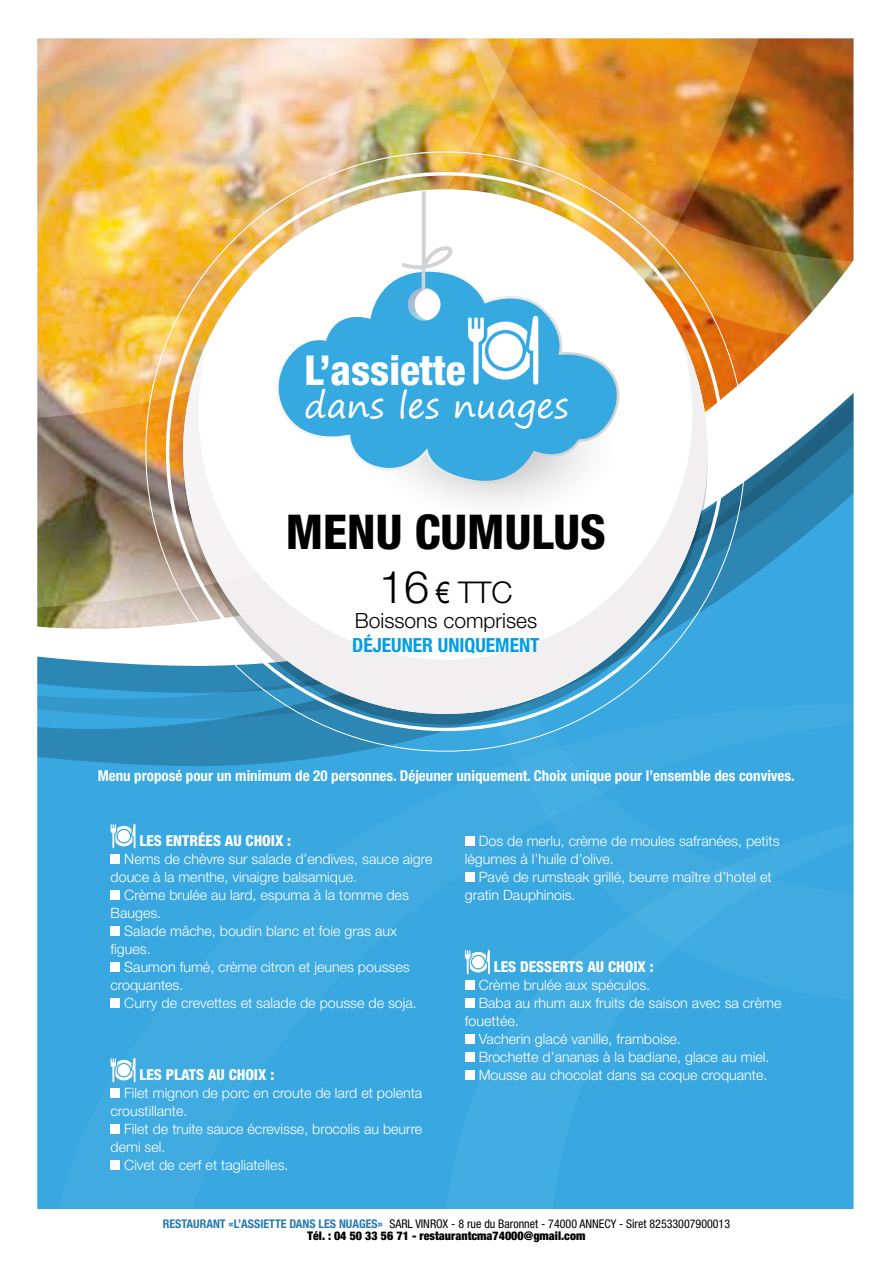
<style>
.page{position:relative;width:893px;height:1263px;background:#fff}
.page>*{position:absolute;margin:0;border:0;box-sizing:border-box;transform-origin:0 0}
.t1{font:800 condensed 48px "Helvetica Neue";color:#000}
.t2{font:800 condensed 41.25px "Helvetica Neue";color:#fff}
.t3{font:34.8px "Segoe Print";color:#fff}
.t4{font:300 30px "Helvetica Neue";color:#000}
.t5{font:300 21px "Helvetica Neue";color:#000}
.t6{font:700 condensed 19.5px "Helvetica Neue";color:#009fe3}
.t7{font:700 condensed 15px "Helvetica Neue";color:#fff}
.t8{font:800 condensed 15px "Helvetica Neue";color:#fff}
.t9{font:300 14.25px/18px "Helvetica Neue";color:#fff}
.t10{font:condensed 12px/12.6px "Helvetica Neue";color:#000;text-align:center}
.s1{font-size:45px}
.s2{font-family:"Arial Narrow";font-weight:400}
.s3{font-weight:700;color:#277ab4}
.s4{font-weight:900}
</style>
<div class="page">
<img style="left:37px;top:38px;width:817px;height:1171px">
<svg style="left:266px;top:272px;width:362px;height:216px"></svg>
<hr style="left:422px;top:267px;width:3px;height:23px;background:#d1d3d4;border-radius:2px">
<svg style="left:401px;top:191px;width:52px;height:78px"></svg>
<svg style="left:362px;top:288px;width:258px;height:243px"></svg>
<svg style="left:111px;top:824px;width:24px;height:24px"></svg>
<div style="left:111px;top:854px;width:9px;height:10px;background:#fff"></div>
<div style="left:111px;top:890px;width:9px;height:10px;background:#fff"></div>
<div style="left:111px;top:926px;width:9px;height:10px;background:#fff"></div>
<div style="left:111px;top:962px;width:9px;height:10px;background:#fff"></div>
<div style="left:111px;top:998px;width:9px;height:10px;background:#fff"></div>
<svg style="left:111px;top:1058px;width:24px;height:24px"></svg>
<div style="left:111px;top:1088px;width:9px;height:10px;background:#fff"></div>
<div style="left:111px;top:1124px;width:9px;height:10px;background:#fff"></div>
<div style="left:111px;top:1160px;width:9px;height:10px;background:#fff"></div>
<div style="left:465px;top:836px;width:10px;height:10px;background:#fff"></div>
<div style="left:465px;top:872px;width:10px;height:10px;background:#fff"></div>
<svg style="left:465px;top:950px;width:25px;height:24px"></svg>
<div style="left:465px;top:980px;width:10px;height:10px;background:#fff"></div>
<div style="left:465px;top:998px;width:10px;height:10px;background:#fff"></div>
<div style="left:465px;top:1034px;width:10px;height:10px;background:#fff"></div>
<div style="left:465px;top:1052px;width:10px;height:10px;background:#fff"></div>
<div style="left:465px;top:1070px;width:10px;height:10px;background:#fff"></div>
<h2 class="t2" style="left:304px;top:345px;width:163px">L’assiette</h2>
<h3 class="t3" style="left:304px;top:375px;width:266px">dans les nuages</h3>
<h1 class="t1" style="left:286px;top:502px;width:322px">MENU CUMULUS</h1>
<h3 class="t4" style="left:379px;top:574px;width:135px"><span class="s1">16</span> <span class="s2">€</span> TTC</h3>
<h3 class="t5" style="left:355px;top:608px;width:184px">Boissons comprises</h3>
<h3 class="t6" style="left:352px;top:633px;width:189px">DÉJEUNER UNIQUEMENT</h3>
<p class="t7" style="left:98px;top:767px;width:699px">Menu proposé pour un minimum de 20 personnes. Déjeuner uniquement. Choix unique pour l’ensemble des convives.</p>
<p class="t8" style="left:139px;top:831px;width:153px">LES ENTRÉES AU CHOIX :</p>
<p class="t9" style="left:124px;top:850px;width:310px">Nems de chèvre sur salade d’endives, sauce aigre</p>
<p class="t9" style="left:111px;top:868px;width:248px">douce à la menthe, vinaigre balsamique.</p>
<p class="t9" style="left:124px;top:886px;width:286px">Crème brulée au lard, espuma à la tomme des</p>
<p class="t9" style="left:111px;top:904px;width:52px">Bauges.</p>
<p class="t9" style="left:124px;top:922px;width:274px">Salade mâche, boudin blanc et foie gras aux</p>
<p class="t9" style="left:111px;top:940px;width:42px">figues.</p>
<p class="t9" style="left:124px;top:958px;width:287px">Saumon fumé, crème citron et jeunes pousses</p>
<p class="t9" style="left:111px;top:976px;width:74px">croquantes.</p>
<p class="t9" style="left:124px;top:994px;width:294px">Curry de crevettes et salade de pousse de soja.</p>
<p class="t8" style="left:139px;top:1065px;width:136px">LES PLATS AU CHOIX :</p>
<p class="t9" style="left:111px;top:1084px;width:313px;text-indent:14px">Filet mignon de porc en croute de lard et polenta croustillante.</p>
<p class="t9" style="left:124px;top:1120px;width:300px">Filet de truite sauce écrevisse, brocolis au beurre</p>
<p class="t9" style="left:111px;top:1138px;width:56px">demi sel.</p>
<p class="t9" style="left:124px;top:1156px;width:166px">Civet de cerf et tagliatelles.</p>
<p class="t9" style="left:465px;top:832px;width:316px;text-indent:14px">Dos de merlu, crème de moules safranées, petits légumes à l’huile d’olive.</p>
<p class="t9" style="left:465px;top:868px;width:308px;text-indent:14px">Pavé de rumsteak grillé, beurre maître d’hotel et gratin Dauphinois.</p>
<p class="t8" style="left:494px;top:957px;width:161px">LES DESSERTS AU CHOIX :</p>
<p class="t9" style="left:479px;top:976px;width:173px">Crème brulée aux spéculos.</p>
<p class="t9" style="left:479px;top:994px;width:304px">Baba au rhum aux fruits de saison avec sa crème</p>
<p class="t9" style="left:465px;top:1012px;width:55px">fouettée.</p>
<p class="t9" style="left:479px;top:1030px;width:204px">Vacherin glacé vanille, framboise.</p>
<p class="t9" style="left:479px;top:1048px;width:292px">Brochette d’ananas à la badiane, glace au miel.</p>
<p class="t9" style="left:479px;top:1066px;width:290px">Mousse au chocolat dans sa coque croquante.</p>
<p class="t10" style="left:163px;top:1217px;width:569px"><span class="s3">RESTAURANT «L’ASSIETTE DANS LES NUAGES»</span> SARL VINROX - 8 rue du Baronnet - 74000 ANNECY - Siret 82533007900013<br><span class="s4">Tél. : 04 50 33 56 71 - restaurantcma74000@gmail.com</span></p>
</div>
